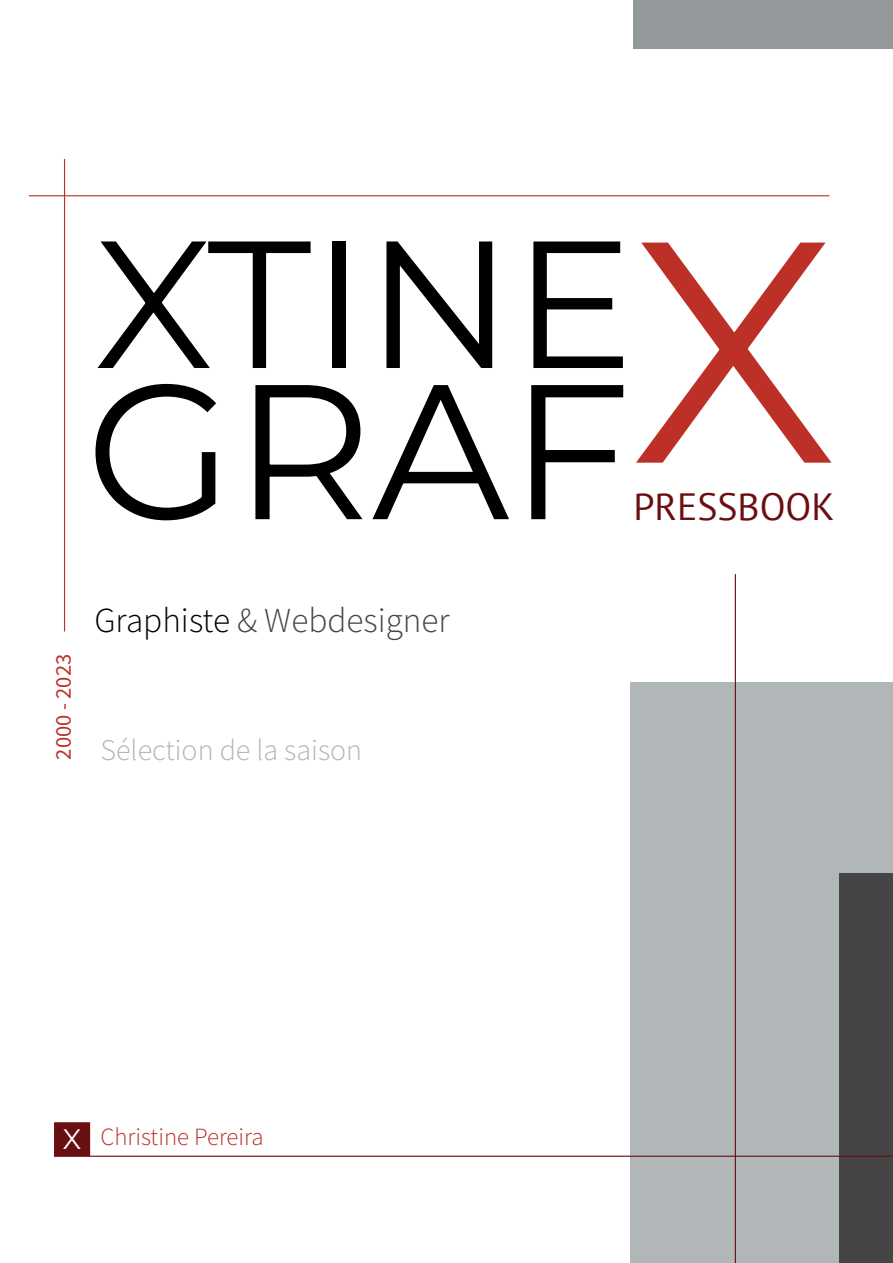
<style>
.page{position:relative;width:893px;height:1263px;background:#fff}
.page>*{position:absolute;margin:0;border:0;box-sizing:border-box;transform-origin:0 0}
.t1{font:191.55px "Montserrat";color:#000}
.t2{font:180.75px "Montserrat";color:#000}
.t3{font:37.8px "PT Sans";color:#6a0f11}
.t4{font:300 35.1px "Source Sans Pro";color:#454545}
.t5{font:300 30px "Source Sans Pro";color:#b1b6b9}
.t6{font:300 24.75px "Source Sans Pro";color:#bc3027}
.t7{font:22.5px "Source Sans Pro";color:#bc3027}
.s1{color:#000}
.s2{font-family:"Montserrat";font-weight:400;font-size:28.2px;color:#fff}
</style>
<div class="page">
<div style="left:631px;top:682px;width:262px;height:581px;background:#b1b6b9"></div>
<div style="left:634px;top:0;width:259px;height:49px;background:#93999b"></div>
<div style="left:840px;top:874px;width:53px;height:389px;background:#454545"></div>
<hr style="left:29px;top:195px;width:800px;height:1px;background:#bc3027">
<hr style="left:64px;top:159px;width:1px;height:472px;background:#bc3027">
<hr style="left:54px;top:1156px;width:839px;height:1px;background:#6a0f11">
<div style="left:55px;top:1123px;width:34px;height:32px;background:#6a0f11"></div>
<div style="left:54px;top:1122px;width:36px;height:34px;border:1px solid #6a0f11"></div>
<hr style="left:735px;top:574px;width:1px;height:689px;background:#6a0f11">
<h2 class="t2" style="left:94px;top:183px;width:541px">XTINE</h2>
<h1 class="t1" style="left:86px;top:324px;width:753px">GRAF<sup>X</sup></h1>
<p class="t3" style="left:633px;top:482px;width:203px">PRESSBOOK</p>
<p class="t7" style="left:49px;top:759px;width:107px;rotate:-90deg">2000 - 2023</p>
<p class="t4" style="left:94px;top:598px;width:357px"><span class="s1">Graphiste</span> &amp; Webdesigner</p>
<p class="t5" style="left:101px;top:731px;width:263px">Sélection de la saison</p>
<p class="t6" style="left:63px;top:1121px;width:202px"><span class="s2">X</span> Christine Pereira</p>
</div>
